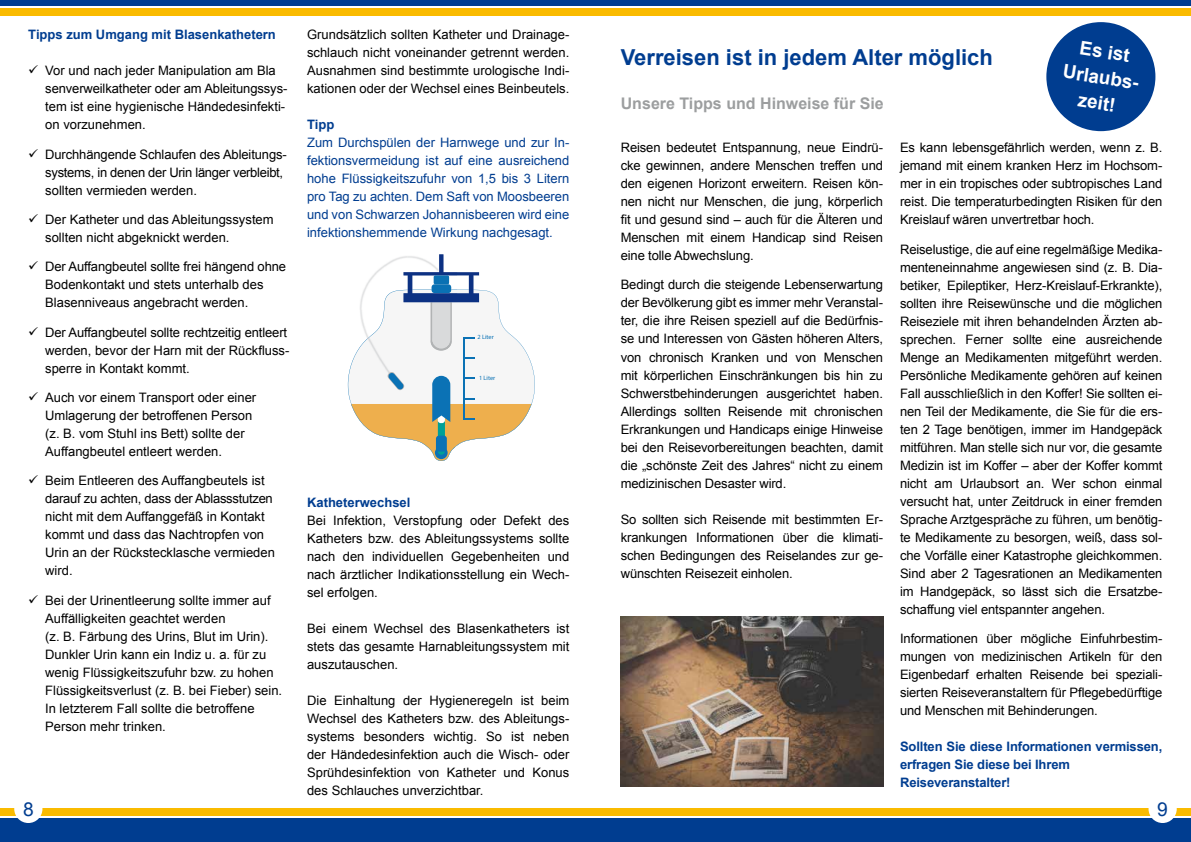
<style>
.page{position:relative;width:1191px;height:842px;background:#fff}
.page>*{position:absolute;margin:0;border:0;box-sizing:border-box;transform-origin:0 0}
.t1{font:700 22px "Arial";color:#003d90}
.t2{font:19.2px "Arial";color:#003d90}
.t3{font:700 18.9px "Arial";color:#fff}
.t4{font:700 16px "Arial";color:#9c9e9f}
.t5{font:13px/18px "Arial";color:#000;text-align:justify}
.t6{font:13px/18px "Arial";color:#003d90;text-align:justify}
.t7{font:700 13px/18px "Arial";letter-spacing:-.01em;color:#003d90}
.t8{font:6.3px "Myriad Pro";color:#0b72b5}
</style>
<div class="page">
<div style="left:0;top:818px;width:1191px;height:24px;background:#003d90"></div>
<div style="left:0;top:809px;width:1191px;height:7px;background:#fabb00"></div>
<div style="left:0;top:0;width:1191px;height:6px;background:#003d90"></div>
<div style="left:0;top:9px;width:1191px;height:7px;background:#fabb00"></div>
<div style="left:14px;top:795px;width:28px;height:28px;background:#fff;border-radius:50%"></div>
<div style="left:1148px;top:795px;width:28px;height:28px;background:#fff;border-radius:50%"></div>
<svg style="left:347px;top:254px;width:188px;height:207px"></svg>
<div style="left:436px;top:436px;width:11px;height:16px;background:#0b72b5;border-radius:3px"></div>
<img style="left:621px;top:617px;width:262px;height:170px">
<div style="left:1046px;top:22px;width:109px;height:109px;background:#003d90;border-radius:50%"></div>
<p class="t7" style="left:28px;top:26px;width:249px">Tipps zum Umgang mit Blasenkathetern</p>
<p class="t5" style="left:45px;top:62px;width:244px;text-align:left">Vor und nach jeder Manipulation am Bla senverweilkatheter oder am Ableitungssys&shy;tem ist eine hygienische Händedesinfekti&shy;on vorzunehmen.</p>
<p class="t5" style="left:45px;top:145px;width:243px;text-align:left">Durchhängende Schlaufen des Ableitungs&shy;systems, in denen der Urin länger verbleibt, sollten vermieden werden.</p>
<p class="t5" style="left:45px;top:211px;width:230px">Der Katheter und das Ableitungssystem sollten nicht abgeknickt werden.</p>
<p class="t5" style="left:45px;top:258px;width:242px;text-align:left">Der Auffangbeutel sollte frei hängend ohne<br>Bodenkontakt und stets unterhalb des<br>Blasenniveaus angebracht werden.</p>
<p class="t5" style="left:45px;top:323px;width:246px;text-align:left">Der Auffangbeutel sollte rechtzeitig entleert werden, bevor der Harn mit der Rückfluss&shy;sperre in Kontakt kommt.</p>
<p class="t5" style="left:45px;top:389px;width:212px;text-align:left">Auch vor einem Transport oder einer Umlagerung der betroffenen Person (z. B. vom Stuhl ins Bett) sollte der Auffangbeutel entleert werden.</p>
<p class="t5" style="left:45px;top:472px;width:231px;text-align:left">Beim Entleeren des Auffangbeutels ist darauf zu achten, dass der Ablassstutzen nicht mit dem Auffanggefäß in Kontakt kommt und dass das Nachtropfen von<br>Urin an der Rückstecklasche vermieden wird.</p>
<p class="t5" style="left:45px;top:591px;width:238px;text-align:left">Bei der Urinentleerung sollte immer auf Auffälligkeiten geachtet werden<br>(z. B. Färbung des Urins, Blut im Urin).<br>Dunkler Urin kann ein Indiz u. a. für zu wenig Flüssigkeitszufuhr bzw. zu hohen Flüssigkeitsverlust (z. B. bei Fieber) sein.<br>In letzterem Fall sollte die betroffene Person mehr trinken.</p>
<p class="t5" style="left:307px;top:25px;width:264px">Grundsätzlich sollten Katheter und Drainage&shy;schlauch nicht voneinander getrennt werden.<br>Ausnahmen sind bestimmte urologische Indi&shy;kationen oder der Wechsel eines Beinbeutels.</p>
<p class="t7" style="left:307px;top:116px;width:29px">Tipp</p>
<p class="t6" style="left:307px;top:133px;width:264px">Zum Durchspülen der Harnwege und zur In&shy;fektionsvermeidung ist auf eine ausreichend hohe Flüssigkeitszufuhr von 1,5 bis 3 Litern pro Tag zu achten. Dem Saft von Moosbeeren und von Schwarzen Johannisbeeren wird eine infektionshemmende Wirkung nachgesagt.</p>
<p class="t8" style="left:477px;top:333px;width:18px">2 Liter</p>
<p class="t8" style="left:479px;top:374px;width:18px">1 Liter</p>
<p class="t7" style="left:307px;top:494px;width:105px">Katheterwechsel</p>
<p class="t5" style="left:307px;top:511px;width:264px">Bei Infektion, Verstopfung oder Defekt des Katheters bzw. des Ableitungssystems sollte nach den individuellen Gegebenheiten und nach ärztlicher Indikationsstellung ein Wech&shy;sel erfolgen.</p>
<p class="t5" style="left:307px;top:619px;width:264px">Bei einem Wechsel des Blasenkatheters ist stets das gesamte Harnableitungssystem mit auszutauschen.</p>
<p class="t5" style="left:307px;top:691px;width:264px">Die Einhaltung der Hygieneregeln ist beim Wechsel des Katheters bzw. des Ableitungs&shy;systems besonders wichtig. So ist neben der Händedesinfektion auch die Wisch- oder Sprühdesinfektion von Katheter und Konus des Schlauches unverzichtbar.</p>
<h1 class="t1" style="left:621px;top:42px;width:374px">Verreisen ist in jedem Alter möglich</h1>
<p class="t4" style="left:621px;top:93px;width:264px">Unsere Tipps und Hinweise für Sie</p>
<h3 class="t3" style="left:1082px;top:35px;width:52px;rotate:9deg">Es ist</h3>
<h3 class="t3" style="left:1065px;top:59px;width:91px;rotate:9deg">Urlaubs-</h3>
<h3 class="t3" style="left:1080px;top:87px;width:39px;rotate:9deg">zeit!</h3>
<p class="t5" style="left:621px;top:139px;width:264px">Reisen bedeutet Entspannung, neue Eindrü&shy;cke gewinnen, andere Menschen treffen und den eigenen Horizont erweitern. Reisen kön&shy;nen nicht nur Menschen, die jung, körperlich fit und gesund sind – auch für die Älteren und Menschen mit einem Handicap sind Reisen eine tolle Abwechslung.</p>
<p class="t5" style="left:621px;top:276px;width:264px">Bedingt durch die steigende Lebenserwartung der Bevölkerung gibt es immer mehr Veranstal&shy;ter, die ihre Reisen speziell auf die Bedürfnis&shy;se und Interessen von Gästen höheren Alters, von chronisch Kranken und von Menschen mit körperlichen Einschränkungen bis hin zu Schwerstbehinderungen ausgerichtet haben.<br>Allerdings sollten Reisende mit chronischen Erkrankungen und Handicaps einige Hinweise bei den Reisevorbereitungen beachten, damit die „schönste Zeit des Jahres“ nicht zu einem medizinischen Desaster wird.</p>
<p class="t5" style="left:621px;top:510px;width:264px">So sollten sich Reisende mit bestimmten Er&shy;krankungen Informationen über die klimati&shy;schen Bedingungen des Reiselandes zur ge&shy;wünschten Reisezeit einholen.</p>
<p class="t5" style="left:900px;top:139px;width:264px">Es kann lebensgefährlich werden, wenn z. B. jemand mit einem kranken Herz im Hochsom&shy;mer in ein tropisches oder subtropisches Land reist. Die temperaturbedingten Risiken für den Kreislauf wären unvertretbar hoch.</p>
<p class="t5" style="left:900px;top:240px;width:264px">Reiselustige, die auf eine regelmäßige Medika&shy;menteneinnahme angewiesen sind (z. B. Dia&shy;betiker, Epileptiker, Herz-Kreislauf-Erkrankte), sollten ihre Reisewünsche und die möglichen Reiseziele mit ihren behandelnden Ärzten ab&shy;sprechen. Ferner sollte eine ausreichende Menge an Medikamenten mitgeführt werden.<br>Persönliche Medikamente gehören auf keinen Fall ausschließlich in den Koffer! Sie sollten ei&shy;nen Teil der Medikamente, die Sie für die ers&shy;ten 2 Tage benötigen, immer im Handgepäck mitführen. Man stelle sich nur vor, die gesamte Medizin ist im Koffer – aber der Koffer kommt nicht am Urlaubsort an. Wer schon einmal versucht hat, unter Zeitdruck in einer fremden Sprache Arztgespräche zu führen, um benötig&shy;te Medikamente zu besorgen, weiß, dass sol&shy;che Vorfälle einer Katastrophe gleichkommen.<br>Sind aber 2 Tagesrationen an Medikamenten im Handgepäck, so lässt sich die Ersatzbe&shy;schaffung viel entspannter angehen.</p>
<p class="t5" style="left:900px;top:630px;width:264px">Informationen über mögliche Einfuhrbestim&shy;mungen von medizinischen Artikeln für den Eigenbedarf erhalten Reisende bei speziali&shy;sierten Reiseveranstaltern für Pflegebedürftige und Menschen mit Behinderungen.</p>
<p class="t7" style="left:900px;top:738px;width:264px">Sollten Sie diese Informationen vermissen, erfragen Sie diese bei Ihrem<br>Reiseveranstalter!</p>
<h2 class="t2" style="left:23px;top:796px;width:12px">8</h2>
<h2 class="t2" style="left:1157px;top:796px;width:12px">9</h2>
</div>
